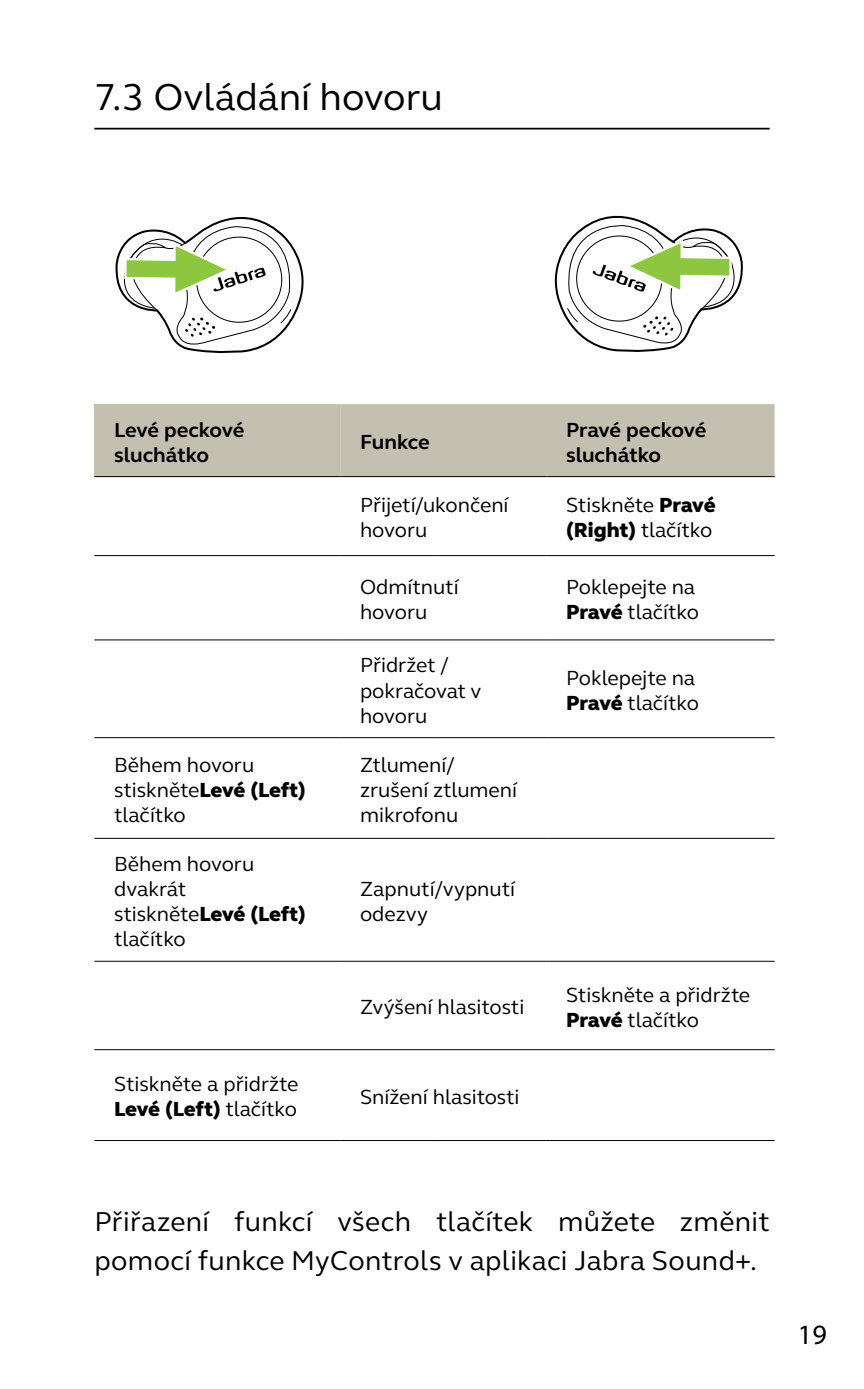
<style>
.page{position:relative;width:864px;height:1389px;background:#fff}
.page>*{position:absolute;margin:0;border:0;box-sizing:border-box;transform-origin:0 0}
.t1{font:38.5px "GN Elliot";color:#000}
.t2{font:28px/38.5px "GN Elliot";letter-spacing:.01em;color:#000}
.t3{font:28px "Myriad Pro";color:#000}
.t4{font:21px/25.2px "GN Elliot";color:#000}
.t5{font:700 21px/25.2px "GN Elliot";letter-spacing:-.01em;color:#000}
.s1{font-weight:800}
</style>
<div class="page">
<hr style="left:94px;top:128px;width:675px;height:2px;background:#000">
<div style="left:94px;top:404px;width:246px;height:73px;background:#c4c0b1"></div>
<div style="left:340px;top:404px;width:434px;height:72px;background:#c4c0b1"></div>
<hr style="left:94px;top:1140px;width:246px;height:1px;background:#000">
<hr style="left:340px;top:1140px;width:94px;height:1px;background:#000">
<hr style="left:434px;top:1140px;width:112px;height:1px;background:#000">
<hr style="left:546px;top:1140px;width:228px;height:1px;background:#000">
<hr style="left:94px;top:476px;width:246px;height:1px;background:#000">
<hr style="left:94px;top:555px;width:246px;height:1px;background:#000">
<hr style="left:94px;top:639px;width:246px;height:2px;background:#000">
<hr style="left:94px;top:737px;width:246px;height:1px;background:#000">
<hr style="left:340px;top:476px;width:94px;height:1px;background:#000">
<hr style="left:434px;top:476px;width:112px;height:1px;background:#000">
<hr style="left:546px;top:476px;width:228px;height:1px;background:#000">
<hr style="left:340px;top:555px;width:94px;height:1px;background:#000">
<hr style="left:434px;top:555px;width:112px;height:1px;background:#000">
<hr style="left:546px;top:555px;width:228px;height:1px;background:#000">
<hr style="left:340px;top:639px;width:94px;height:2px;background:#000">
<hr style="left:434px;top:639px;width:112px;height:2px;background:#000">
<hr style="left:546px;top:639px;width:228px;height:2px;background:#000">
<hr style="left:340px;top:737px;width:94px;height:1px;background:#000">
<hr style="left:434px;top:737px;width:112px;height:1px;background:#000">
<hr style="left:546px;top:737px;width:228px;height:1px;background:#000">
<hr style="left:94px;top:838px;width:246px;height:1px;background:#000">
<hr style="left:340px;top:838px;width:94px;height:1px;background:#000">
<hr style="left:434px;top:838px;width:112px;height:1px;background:#000">
<hr style="left:546px;top:838px;width:228px;height:1px;background:#000">
<hr style="left:94px;top:961px;width:246px;height:1px;background:#000">
<hr style="left:340px;top:961px;width:94px;height:1px;background:#000">
<hr style="left:434px;top:961px;width:112px;height:1px;background:#000">
<hr style="left:546px;top:961px;width:228px;height:1px;background:#000">
<hr style="left:94px;top:1049px;width:246px;height:1px;background:#000">
<hr style="left:340px;top:1049px;width:94px;height:1px;background:#000">
<hr style="left:434px;top:1049px;width:112px;height:1px;background:#000">
<hr style="left:546px;top:1049px;width:228px;height:1px;background:#000">
<svg style="left:115px;top:217px;width:189px;height:137px"></svg>
<svg style="left:554px;top:215px;width:189px;height:137px"></svg>
<h1 class="t1" style="left:94px;top:71px;width:350px">7.3 Ovládání hovoru</h1>
<p class="t5" style="left:114px;top:417px;width:132px">Levé peckové sluchátko</p>
<p class="t5" style="left:360px;top:429px;width:71px">Funkce</p>
<p class="t5" style="left:566px;top:417px;width:142px">Pravé peckové sluchátko</p>
<p class="t4" style="left:360px;top:492px;width:150px">Přijetí/ukončení hovoru</p>
<p class="t4" style="left:566px;top:492px;width:151px">Stiskněte <span class="s1">Pravé (Right)</span> tlačítko</p>
<p class="t4" style="left:360px;top:574px;width:100px">Odmítnutí hovoru</p>
<p class="t4" style="left:566px;top:574px;width:134px">Poklepejte na<br><span class="s1">Pravé</span> tlačítko</p>
<p class="t4" style="left:360px;top:652px;width:123px">Přidržet / pokračovat v hovoru</p>
<p class="t4" style="left:566px;top:665px;width:134px">Poklepejte na<br><span class="s1">Pravé</span> tlačítko</p>
<p class="t4" style="left:114px;top:751px;width:193px">Během hovoru stiskněte<span class="s1">Levé (Left) </span>tlačítko</p>
<p class="t4" style="left:360px;top:751px;width:159px">Ztlumení/ zrušení ztlumení mikrofonu</p>
<p class="t4" style="left:114px;top:851px;width:193px">Během hovoru dvakrát stiskněte<span class="s1">Levé (Left) </span>tlačítko</p>
<p class="t4" style="left:360px;top:876px;width:157px">Zapnutí/vypnutí odezvy</p>
<p class="t4" style="left:114px;top:1071px;width:186px">Stiskněte a přidržte<br><span class="s1">Levé (Left)</span> tlačítko</p>
<p class="t4" style="left:360px;top:994px;width:166px">Zvýšení hlasitosti</p>
<p class="t4" style="left:360px;top:1084px;width:161px">Snížení hlasitosti</p>
<p class="t4" style="left:566px;top:981px;width:186px">Stiskněte a přidržte<br><span class="s1">Pravé</span> tlačítko</p>
<h2 class="t2" style="left:94px;top:1202px;width:676px">Přiřazení funkcí všech tlačítek můžete změnit pomocí funkce MyControls v aplikaci Jabra Sound+.</h2>
<h2 class="t3" style="left:797px;top:1317px;width:30px">19</h2>
</div>
